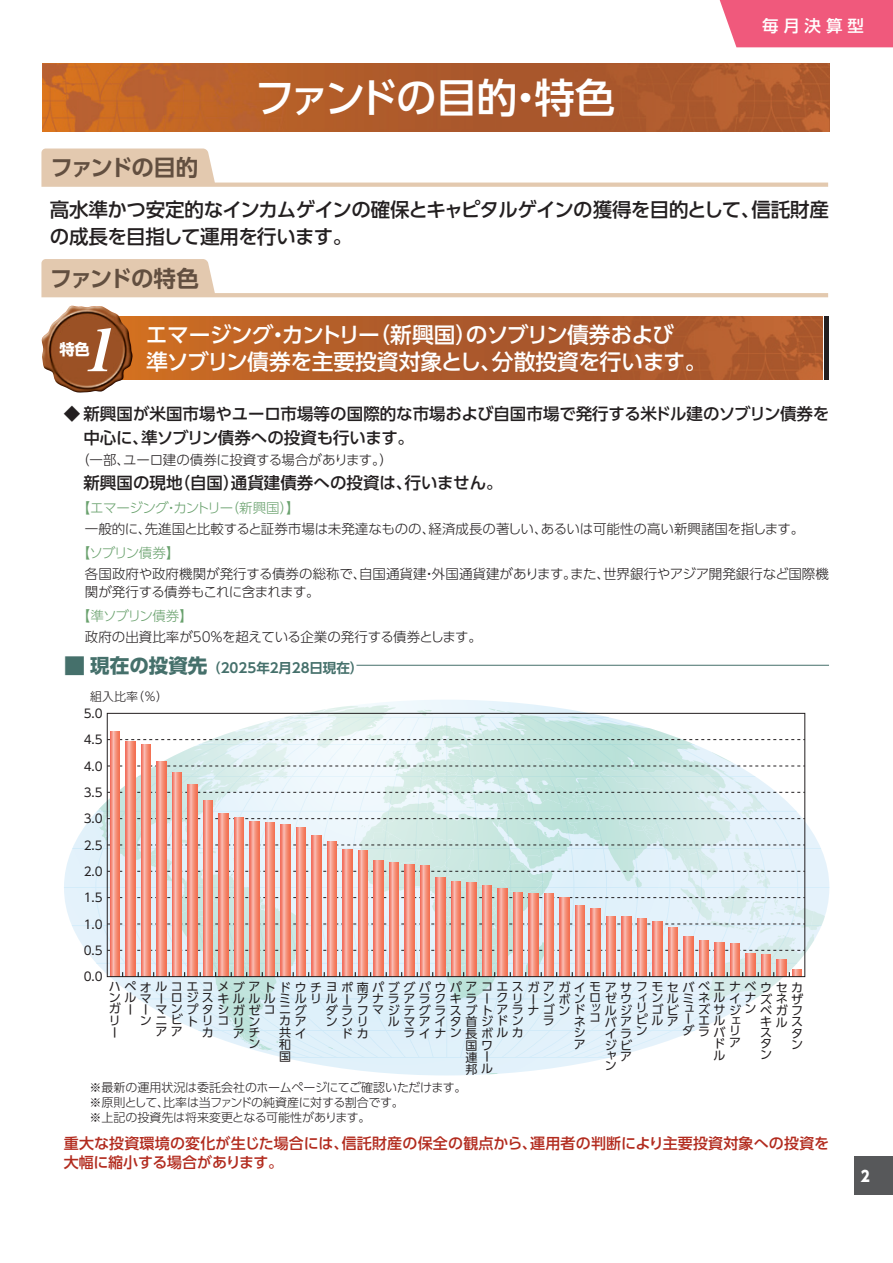
<style>
.page{position:relative;width:893px;height:1263px;background:#fff}
.page>*{position:absolute;margin:0;border:0;box-sizing:border-box;transform-origin:0 0}
.t1{font:italic 58.5px "Midashi Min Pr 5 MA31";color:#fff;scale:1.04 1}
.t2{font:500 40.5px "UD Shin Go Pro";letter-spacing:-.06em;color:#fff}
.t3{font:700 22.5px "UD Shin Go Pro De";letter-spacing:-.07em;color:#624f40}
.t4{font:500 21.75px/27.8px "UD Shin Go Pro";letter-spacing:-.03em;color:#fff}
.t5{font:500 19.5px/27.8px "UD Shin Go Pro";letter-spacing:-.03em;color:#231f20}
.t6{font:500 16.5px/24px "UD Shin Go Pro";color:#231f20}
.t7{font:500 16.5px "UD Shin Go Pro";letter-spacing:.3em;color:#fff}
.t8{font:700 15.3px "UD Shin Go Pro";color:#fff}
.t9{font:500 15px/19.5px "UD Shin Go Pro";letter-spacing:.01em;color:#b22b1e}
.t10{font:800 15px "UD Shin Go Pro";color:#fff;scale:.9 1}
.t11{font:300 13.5px/18px "UD Shin Go Pro";color:#231f20}
.t12{font:700 13.5px "UD Shin Go Pro De";color:#45706b}
.t13{font:300 13.5px "UD Shin Go Pro";letter-spacing:-.035em;color:#69a16d}
.t14{font:300 13.5px "UD Shin Go Pro";letter-spacing:-.06em;color:#69a16d}
.t15{font:12px/11.4px "UD Shin Go Pro";color:#231f20}
.t16{font:300 12px/15px "UD Shin Go Pro";letter-spacing:-.02em;color:#231f20}
.s1{font-family:"UD Shin Go Pro";font-size:21.75px}
.s2{font-family:"UD Shin Go Pro";font-size:19.5px}
</style>
<div class="page">
<div style="left:855px;top:1157px;width:38px;height:38px;background:#57585a"></div>
<div style="left:719px;top:0;width:174px;height:47px;background:#f0597c"></div>
<img style="left:42px;top:64px;width:787px;height:68px">
<svg style="left:41px;top:149px;width:787px;height:38px"></svg>
<svg style="left:41px;top:259px;width:787px;height:38px"></svg>
<img style="left:133px;top:316px;width:690px;height:64px">
<hr style="left:824px;top:316px;width:4px;height:64px;background:#231f20">
<img style="left:41px;top:306px;width:92px;height:87px">
<hr style="left:356px;top:665px;width:473px;height:1px;background:#45706b">
<svg style="left:287px;top:700px;width:319px;height:375px"></svg>
<svg style="left:296px;top:1064px;width:14px;height:11px"></svg>
<svg style="left:64px;top:706px;width:766px;height:352px"></svg>
<h2 class="t2" style="left:254px;top:65px;width:362px">ファンドの目的・特色</h2>
<h3 class="t7" style="left:762px;top:12px;width:104px">毎月決算型</h3>
<h3 class="t3" style="left:50px;top:149px;width:149px">ファンドの目的</h3>
<h3 class="t5" style="left:50px;top:195px;width:781px">高水準かつ安定的なインカムゲインの確保とキャピタルゲインの獲得を目的として、信託財産の成長を目指して運用を行います。</h3>
<h3 class="t3" style="left:50px;top:260px;width:151px">ファンドの特色</h3>
<h1 class="t1" style="left:82px;top:304px;width:49px">1</h1>
<h3 class="t4" style="left:146px;top:320px;width:562px">エマージング・カントリー（新興国）のソブリン債券および<br>準ソブリン債券を主要投資対象とし、分散投資を行います。</h3>
<h3 class="t6" style="left:83px;top:401px;width:747px;text-indent:-20px">◆ 新興国が米国市場やユーロ市場等の国際的な市場および自国市場で発行する米ドル建のソブリン債券を中心に、準ソブリン債券への投資も行います。</h3>
<p class="t11" style="left:76px;top:451px;width:319px">（一部、ユーロ建の債券に投資する場合があります。）</p>
<h3 class="t6" style="left:83px;top:470px;width:421px">新興国の現地（自国）通貨建債券への投資は、行いません。</h3>
<p class="t13" style="left:77px;top:497px;width:224px">【エマージング・カントリー（新興国）】</p>
<p class="t11" style="left:85px;top:520px;width:721px">一般的に、先進国と比較すると証券市場は未発達なものの、経済成長の著しい、あるいは可能性の高い新興諸国を指します。</p>
<p class="t14" style="left:77px;top:542px;width:104px">【ソブリン債券】</p>
<p class="t11" style="left:85px;top:565px;width:745px">各国政府や政府機関が発行する債券の総称で、自国通貨建・外国通貨建があります。また、世界銀行やアジア開発銀行など国際機関が発行する債券もこれに含まれます。</p>
<p class="t14" style="left:77px;top:605px;width:118px">【準ソブリン債券】</p>
<p class="t11" style="left:85px;top:628px;width:398px">政府の出資比率が50％を超えている企業の発行する債券とします。</p>
<p class="t12" style="left:64px;top:657px;width:301px"><span class="s1">■</span> <span class="s2">現在の投資先</span>（2025年２月28日現在）</p>
<p class="t16" style="left:90px;top:688px;width:79px">組入比率（％）</p>
<p class="t8" style="left:59px;top:337px;width:32px">特色</p>
<p class="t15" style="left:84px;top:707px;width:21px">5.0</p>
<p class="t15" style="left:84px;top:726px;width:21px;line-height:26.4px">4.5<br>4.0</p>
<p class="t15" style="left:84px;top:786px;width:21px">3.5</p>
<p class="t15" style="left:84px;top:813px;width:21px">3.0</p>
<p class="t15" style="left:84px;top:831px;width:21px;line-height:26.4px">2.5<br>2.0</p>
<p class="t15" style="left:84px;top:884px;width:21px;line-height:26.4px">1.5<br>1.0</p>
<p class="t15" style="left:84px;top:944px;width:21px">0.5</p>
<p class="t15" style="left:84px;top:970px;width:21px">0.0</p>
<p class="t15" style="left:341px;top:981px;width:462px">ポ南パブグパウパアコエスガアガイモアサフモセバベエナベウセカ</p>
<p class="t15" style="left:341px;top:1027px;width:27px">ドカ</p>
<p class="t15" style="left:109px;top:981px;width:228px">ハペオルコエコメブアトドウチヨンルマ<br>ガー<br>リ<br>ー</p>
<p class="t15" style="left:171px;top:993px;width:151px;line-height:9.6px">ロジスキルルルミルリン</p>
<p class="t15" style="left:636px;top:993px;width:169px;line-height:9px;text-indent:-93px">ンボンロゼウィンルミネルイナズネザリ</p>
<p class="t15" style="left:636px;top:1013px;width:14px;line-height:10.9px">ピン</p>
<p class="t15" style="left:651px;top:1015px;width:28px">ルア</p>
<p class="t15" style="left:388px;top:987px;width:137px;line-height:23.1px;text-indent:-31px">アナラアラクキラー<br>ルマアイタ首ジドン</p>
<p class="t15" style="left:465px;top:1026px;width:58px;line-height:12.3px;text-indent:-62px">ライナン長ボルカ国ワ<br>連ー<br>邦</p>
<p class="t15" style="left:496px;top:992px;width:27px">クリ</p>
<p class="t15" style="left:527px;top:993px;width:8px">ー</p>
<p class="t15" style="left:326px;top:992px;width:260px">ルー<br>ダラフマジテグラスブトアラナゴンドンンリ</p>
<p class="t15" style="left:155px;top:993px;width:13px">ーマ</p>
<p class="t15" style="left:155px;top:1025px;width:28px">アア</p>
<p class="t15" style="left:651px;top:1004px;width:75px;line-height:9.6px;text-align:center">ゴビュズサー</p>
<p class="t15" style="left:682px;top:1025px;width:28px">ダラ</p>
<p class="t15" style="left:202px;top:998px;width:106px;line-height:22.5px;text-indent:-16px">プタシガゼコニグカ</p>
<p class="t15" style="left:745px;top:1002px;width:13px">ン</p>
<p class="t15" style="left:760px;top:999px;width:43px;line-height:22.2px">ベガフス</p>
<p class="t15" style="left:760px;top:1038px;width:13px;line-height:10.9px">タン</p>
<p class="t15" style="left:589px;top:1002px;width:13px;line-height:10.1px">ッコ</p>
<p class="t15" style="left:605px;top:1004px;width:29px">ルジバアイラジビャア</p>
<p class="t15" style="left:605px;top:1059px;width:13px">ン</p>
<p class="t15" style="left:140px;top:1004px;width:73px;line-height:10.9px">ー<br>ンニビトリ</p>
<p class="t15" style="left:729px;top:1000px;width:13px;line-height:20.1px">ジリ</p>
<p class="t15" style="left:729px;top:1036px;width:12px">ア</p>
<p class="t15" style="left:217px;top:1014px;width:12px">コ</p>
<p class="t15" style="left:233px;top:1016px;width:12px">リア</p>
<p class="t15" style="left:248px;top:1015px;width:13px;text-align:justify">ンチン</p>
<p class="t15" style="left:279px;top:1014px;width:27px;line-height:12px">カ<br>共イ和<br>国</p>
<p class="t15" style="left:698px;top:1014px;width:44px;text-align:center">エルェバ<br>ド<br>ル</p>
<p class="t15" style="left:791px;top:1016px;width:13px;text-align:justify;text-indent:-31px">キルスタン</p>
<p class="t15" style="left:543px;top:1015px;width:12px">ラ</p>
<p class="t15" style="left:574px;top:1015px;width:13px;text-align:justify">ネシア</p>
<p class="t15" style="left:295px;top:1016px;width:12px">ア</p>
<p class="t15" style="left:481px;top:1062px;width:13px">ル</p>
<p class="t16" style="left:89px;top:1080px;width:379px">※最新の運用状況は委託会社のホームページにてご確認いただけます。※原則として、比率は当ファンドの純資産に対する割合です。<br>※上記の投資先は将来変更となる可能性があります。</p>
<p class="t9" style="left:64px;top:1133px;width:767px">重大な投資環境の変化が生じた場合には、信託財産の保全の観点から、運用者の判断により主要投資対象への投資を大幅に縮小する場合があります。</p>
<p class="t10" style="left:861px;top:1163px;width:11px">2</p>
</div>
